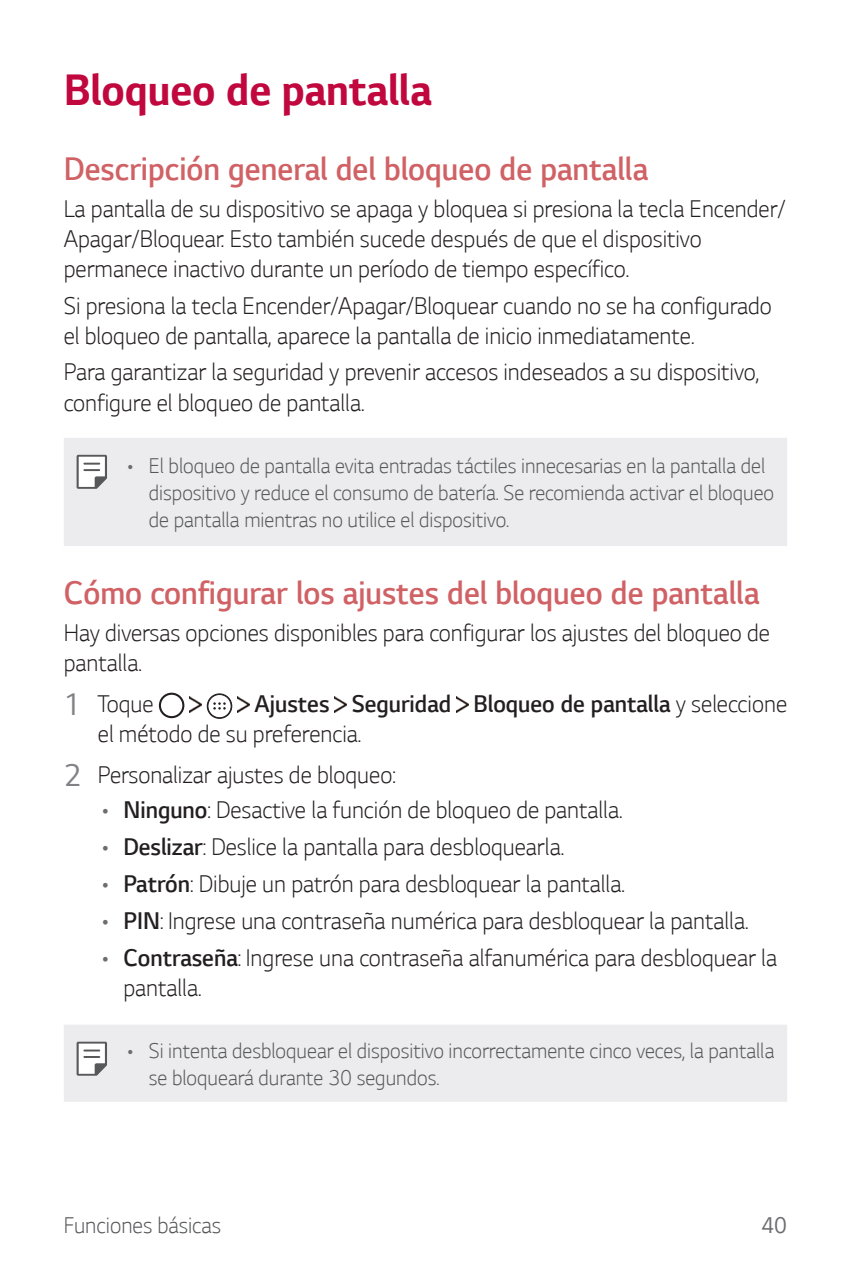
<style>
.page{position:relative;width:851px;height:1276px;background:#fff}
.page>*{position:absolute;margin:0;border:0;box-sizing:border-box;transform-origin:0 0}
.t1{font:700 46.5px "LG Smart";color:#c0073e;scale:.95 1}
.t2{font:300 34.5px "LG Smart";color:#d06165;scale:.95 1}
.t3{font:300 25.5px/30px "LG Smart";color:#231f20;scale:.95 1}
.t4{font:300 24px "LG Smart";color:#57585a;scale:.95 1}
.t5{font:24px "LG Smart";color:#6c6d70;scale:.95 1}
.t6{font:300 22.5px/27px "LG Smart";color:#57585a;scale:.95 1}
.s1{color:#6c6d70}
.s2{font-weight:400;font-size:33px;color:#808285}
.s3{font-style:inherit}
</style>
<div class="page">
<div style="left:64px;top:438px;width:723px;height:108px;background:#ececee"></div>
<svg style="left:77px;top:455px;width:30px;height:34px"></svg>
<svg style="left:159px;top:692px;width:25px;height:26px"></svg>
<img style="left:190px;top:696px;width:11px;height:16px">
<svg style="left:207px;top:693px;width:25px;height:26px"></svg>
<div style="left:208px;top:694px;width:23px;height:24px;background:#fff;border-radius:50%"></div>
<div style="left:208px;top:694px;width:23px;height:24px;border:1px solid #231f20;border-radius:50%"></div>
<svg style="left:213px;top:702px;width:13px;height:7px"></svg>
<img style="left:237px;top:696px;width:12px;height:16px">
<img style="left:335px;top:696px;width:11px;height:16px">
<img style="left:456px;top:696px;width:12px;height:16px">
<div style="left:64px;top:1025px;width:723px;height:76px;background:#ececee"></div>
<svg style="left:77px;top:1041px;width:30px;height:34px"></svg>
<h1 class="t1" style="left:64px;top:72px;width:388px">Bloqueo de pantalla</h1>
<h2 class="t2" style="left:64px;top:155px;width:616px">Descripción general del bloqueo de pantalla</h2>
<p class="t3" style="left:64px;top:196px;width:761px">La pantalla de su dispositivo se apaga y bloquea si presiona la tecla Encender/<br>Apagar/Bloquear. Esto también sucede después de que el dispositivo permanece inactivo durante un período de tiempo específico.</p>
<p class="t3" style="left:64px;top:293px;width:746px">Si presiona la tecla Encender/Apagar/Bloquear cuando no se ha configurado el bloqueo de pantalla, aparece la pantalla de inicio inmediatamente.</p>
<p class="t3" style="left:64px;top:360px;width:733px">Para garantizar la seguridad y prevenir accesos indeseados a su dispositivo, configure el bloqueo de pantalla.</p>
<p class="t6" style="left:149px;top:454px;width:659px;text-indent:-21px"><span class="s1">•</span> El bloqueo de pantalla evita entradas táctiles innecesarias en la pantalla del dispositivo y reduce el consumo de batería. Se recomienda activar el bloqueo de pantalla mientras no utilice el dispositivo.</p>
<h2 class="t2" style="left:64px;top:579px;width:733px">Cómo configurar los ajustes del bloqueo de pantalla</h2>
<p class="t3" style="left:64px;top:620px;width:744px">Hay diversas opciones disponibles para configurar los ajustes del bloqueo de pantalla.</p>
<p class="t3" style="left:64px;top:691px;width:96px"><span class="s2">1</span> Toque</p>
<p class="t3" style="left:98px;top:691px;width:727px;text-indent:157px"><span class="s3">Ajustes Seguridad Bloqueo de pantalla</span> y seleccione el método de su preferencia.</p>
<p class="t3" style="left:64px;top:763px;width:351px"><span class="s2">2</span> Personalizar ajustes de bloqueo:</p>
<p class="t3" style="left:102px;top:798px;width:549px"><span class="s1">•</span> <span class="s3">Ninguno</span>: Desactive la función de bloqueo de pantalla.</p>
<p class="t3" style="left:102px;top:834px;width:488px"><span class="s1">•</span> <span class="s3">Deslizar</span>: Deslice la pantalla para desbloquearla.</p>
<p class="t3" style="left:102px;top:871px;width:552px"><span class="s1">•</span> <span class="s3">Patrón</span>: Dibuje un patrón para desbloquear la pantalla.</p>
<p class="t3" style="left:102px;top:908px;width:681px"><span class="s1">•</span> <span class="s3">PIN</span>: Ingrese una contraseña numérica para desbloquear la pantalla.</p>
<p class="t3" style="left:123px;top:945px;width:689px;text-indent:-21px"><span class="s1">•</span> <span class="s3">Contraseña</span>: Ingrese una contraseña alfanumérica para desbloquear la pantalla.</p>
<p class="t6" style="left:149px;top:1039px;width:659px;text-indent:-21px"><span class="s1">•</span> Si intenta desbloquear el dispositivo incorrectamente cinco veces, la pantalla se bloqueará durante 30 segundos.</p>
<p class="t4" style="left:64px;top:1215px;width:167px">Funciones básicas</p>
<p class="t5" style="left:761px;top:1215px;width:29px">40</p>
</div>
